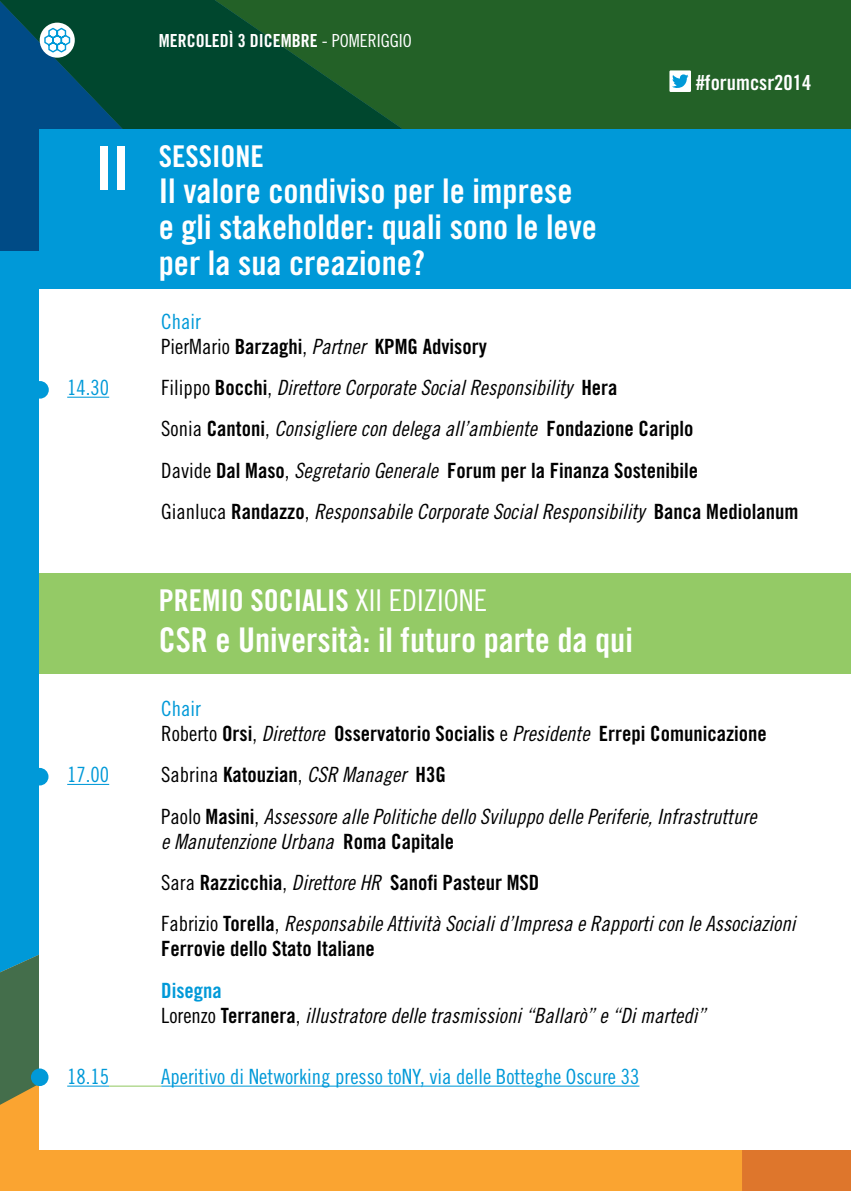
<style>
.page{position:relative;width:851px;height:1191px;background:#fff}
.page>*{position:absolute;margin:0;border:0;box-sizing:border-box;transform-origin:0 0}
.t1{font:60px "Trade Gothic Bold Cond Twenty";color:#fff}
.t2{font:34px/36px "Trade Gothic Bold Cond Twenty";color:#fff}
.t3{font:30px "Trade Gothic Bold Cond Twenty";color:#fff}
.t4{font:21px/41.2px "Trade Gothic Cond Eighteen Obl";color:#000}
.t5{font:21px "Trade Gothic Bold Cond Twenty";color:#000}
.t6{font:21px "Trade Gothic Cond Eighteen";color:#0099d8}
.t7{font:21px "Trade Gothic Bold Cond Twenty";color:#0099d8}
.t8{font:20.8px "Trade Gothic Bold Cond Twenty";color:#fff}
.t9{font:18px "Trade Gothic Cond Eighteen";color:#fff}
.t10{font:18px "Trade Gothic Bold Cond Twenty";color:#fff}
.s1{font-family:"Trade Gothic Bold Cond Twenty"}
.s2{font-family:"Trade Gothic Cond Eighteen"}
.s3{font-family:"Trade Gothic Cond Eighteen Obl"}
</style>
<div class="page">
<div style="left:0;top:1133px;width:742px;height:58px;background:#faa431"></div>
<div style="left:0;top:469px;width:40px;height:302px;background:#0099d8"></div>
<svg style="left:0;top:771px;width:40px;height:362px;background:#388d95"></svg>
<div style="left:0;top:251px;width:40px;height:218px;background:#0099d8"></div>
<div style="left:742px;top:1150px;width:108px;height:41px;background:#de762c"></div>
<div style="left:40px;top:249px;width:810px;height:900px;background:#fff"></div>
<hr style="left:67px;top:397px;width:42px;height:1px;background:#0099d8">
<hr style="left:67px;top:784px;width:42px;height:1px;background:#0099d8">
<hr style="left:67px;top:1085px;width:42px;height:1px;background:#0099d8">
<hr style="left:109px;top:1085px;width:52px;height:1px;background:#94ca66">
<hr style="left:161px;top:1085px;width:478px;height:1px;background:#0099d8">
<svg style="left:0;top:0;width:850px;height:251px;background:#155734"></svg>
<div style="left:31px;top:381px;width:18px;height:17px;background:#0099d8;border-radius:50%"></div>
<div style="left:31px;top:768px;width:17px;height:17px;background:#0099d8;border-radius:50%"></div>
<div style="left:31px;top:1068px;width:17px;height:18px;background:#0099d8;border-radius:50%"></div>
<div style="left:40px;top:130px;width:810px;height:159px;background:#0099d8"></div>
<div style="left:40px;top:573px;width:810px;height:100px;background:#94ca66"></div>
<div style="left:40px;top:23px;width:35px;height:35px;background:#fff;border-radius:50%"></div>
<svg style="left:44px;top:27px;width:27px;height:26px"></svg>
<div style="left:669px;top:70px;width:22px;height:22px;background:#fff"></div>
<svg style="left:672px;top:74px;width:16px;height:14px"></svg>
<p class="t10" style="left:159px;top:30px;width:100px">mercoLEDì 3 dice</p>
<p class="t9" style="left:281px;top:30px;width:130px"><span class="s1">mbre</span> - pomeriggio</p>
<h1 class="t1" style="left:96px;top:132px;width:35px">II</h1>
<h3 class="t3" style="left:159px;top:138px;width:27px">Sessione</h3>
<h2 class="t2" style="left:159px;top:172px;width:439px">Il valore condiviso per le imprese<br>e gli stakeholder: quali sono le leve per la sua creazione?</h2>
<p class="t6" style="left:161px;top:309px;width:41px">Chair</p>
<p class="t5" style="left:161px;top:334px;width:327px"><span class="s2">PierMario</span> Barzaghi<span class="s2">,</span> <span class="s3">Partner</span> KPMG Advisory</p>
<p class="t8" style="left:695px;top:70px;width:117px">#forumcsr2014</p>
<p class="t6" style="left:67px;top:375px;width:43px">14.30</p>
<p class="t4" style="left:161px;top:367px;width:533px"><span class="s2">Filippo</span> <span class="s1">Bocchi</span><span class="s2">,</span> Direttore Corporate Social Responsibility <span class="s1">Hera<br></span><span class="s2">Sonia</span> <span class="s1">Cantoni</span><span class="s2">,</span> Consigliere con delega all’ambiente <span class="s1">Fondazione Cariplo</span></p>
<p class="t5" style="left:161px;top:457px;width:538px"><span class="s2">Davide</span> Dal Maso<span class="s2">,</span> <span class="s3">Segretario Generale</span> Forum per la Finanza Sostenibile</p>
<p class="t4" style="left:161px;top:490px;width:638px"><span class="s2">Gianluca</span> <span class="s1">Randazzo</span><span class="s2">,</span> Responsabile Corporate Social Responsibility <span class="s1">Banca Mediolanum</span></p>
<h3 class="t3" style="left:159px;top:582px;width:327px">PREMIO SOCIALIS <span class="s2">XII edizione</span></h3>
<h2 class="t2" style="left:159px;top:621px;width:475px">CSR e Università: il futuro parte da qui</h2>
<p class="t6" style="left:161px;top:696px;width:41px">Chair</p>
<p class="t5" style="left:161px;top:721px;width:607px"><span class="s2">Roberto</span> Orsi<span class="s2">,</span> <span class="s3">Direttore</span> Osservatorio Socialis <span class="s2">e</span> <span class="s3">Presidente</span> Errepi Comunicazione</p>
<p class="t6" style="left:67px;top:762px;width:43px">17.00</p>
<p class="t5" style="left:161px;top:762px;width:286px"><span class="s2">Sabrina</span> Katouzian<span class="s2">,</span> <span class="s3">CSR Manager</span> H3G</p>
<p class="t4" style="left:161px;top:803px;width:596px;line-height:25.2px"><span class="s2">Paolo</span> <span class="s1">Masini</span><span class="s2">,</span> Assessore alle Politiche dello Sviluppo delle Periferie, Infrastrutture e Manutenzione Urbana <span class="s1">Roma Capitale</span></p>
<p class="t5" style="left:161px;top:869px;width:379px"><span class="s2">Sara</span> Razzicchia<span class="s2">,</span> <span class="s3">Direttore HR</span> Sanofi Pasteur MSD</p>
<p class="t4" style="left:161px;top:903px;width:635px"><span class="s2">Fabrizio</span> <span class="s1">Torella</span><span class="s2">,</span> Responsabile Attività Sociali d’Impresa e Rapporti con le Associazioni</p>
<p class="t5" style="left:161px;top:936px;width:215px">Ferrovie dello Stato Italiane</p>
<p class="t7" style="left:161px;top:977px;width:62px">Disegna</p>
<p class="t4" style="left:161px;top:994px;width:545px"><span class="s2">Lorenzo</span> <span class="s1">Terranera</span><span class="s2">,</span> illustratore delle trasmissioni “Ballarò” e “Di martedì”</p>
<p class="t6" style="left:67px;top:1064px;width:43px">18.15</p>
<p class="t6" style="left:161px;top:1064px;width:479px">Aperitivo di Networking presso toNY, via delle Botteghe Oscure 33</p>
</div>
